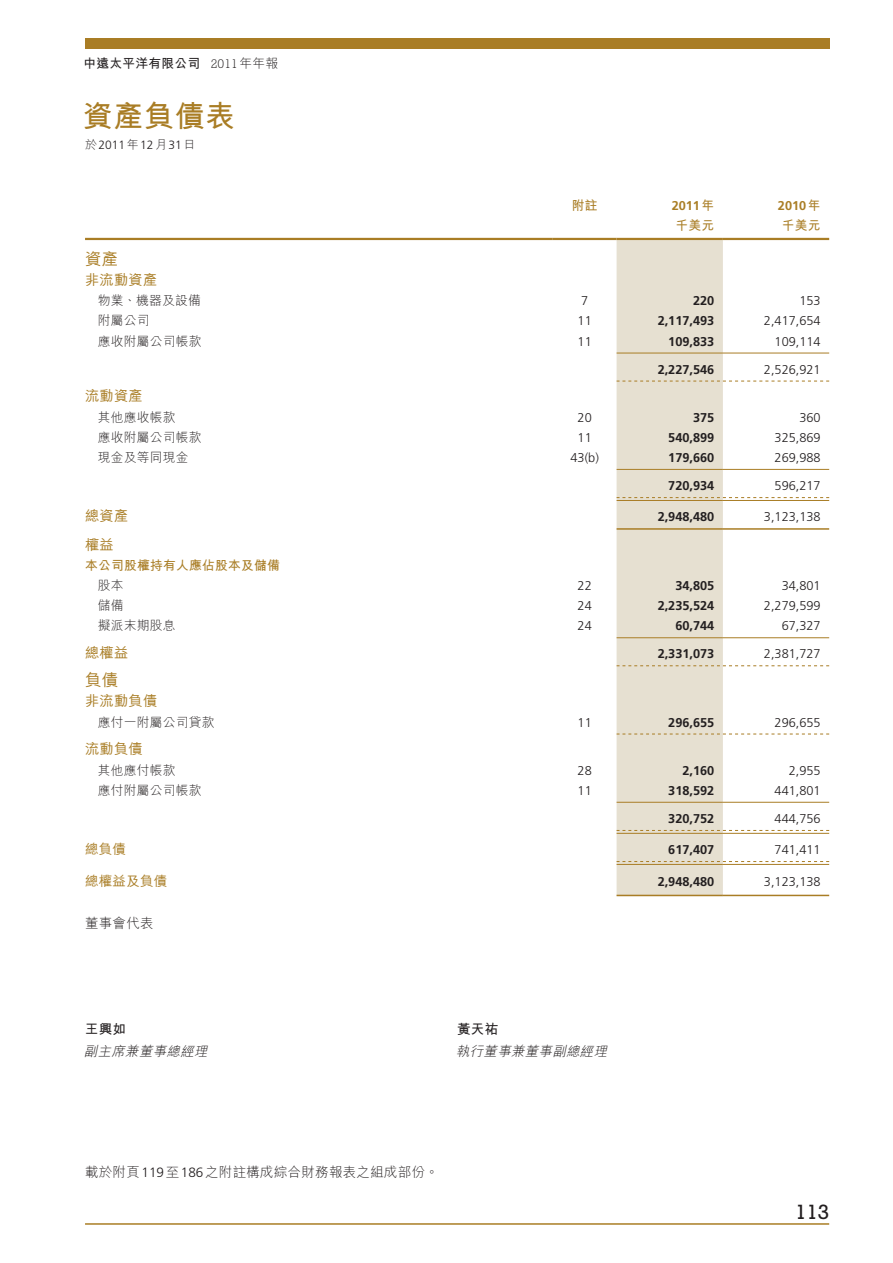
<style>
.page{position:relative;width:893px;height:1263px;background:#fff}
.page>*{position:absolute;margin:0;border:0;box-sizing:border-box;transform-origin:0 0}
.t1{font:700 30px "M Hei HK";letter-spacing:.02em;color:#a97d25}
.t2{font:21px "Rockwell Std";color:#231f20}
.t3{font:500 16.5px "M Hei HK";color:#a97d25}
.t4{font:500 14.25px "M Hei HK";letter-spacing:.02em;color:#a97d25}
.t5{font:300 13.5px "M Hei HK";letter-spacing:.02em;color:#231f20}
.t6{font:italic 300 13.5px "M Hei HK";color:#231f20}
.t7{font:500 13.5px "M Hei HK";letter-spacing:.02em;color:#a97d25}
.t8{font:700 13.5px "M Hei HK";letter-spacing:.02em;color:#231f20}
.t9{font:300 12.75px "Frutiger LT Std";color:#231f20}
.t10{font:700 12.75px "Frutiger LT Std";color:#231f20}
.t11{font:300 12.75px "M Hei HK";letter-spacing:.02em;color:#231f20}
.t12{font:700 12.75px/20.1px "M Hei HK";letter-spacing:.02em;color:#a97d25}
.t13{font:700 12.75px "M Hei HK";letter-spacing:.02em;color:#231f20}
.t14{font:700 12.75px "Frutiger LT Std";color:#a97d25}
.t15{font:300 12px "Frutiger LT Std";color:#231f20}
.s1{font-family:"Rockwell Std";font-weight:300}
.s2{font-weight:300}
.s3{font-family:"M Hei HK"}
.s4{font-weight:300;color:#231f20}
.s5{font-family:"Frutiger LT Std"}
</style>
<div class="page">
<hr style="left:85px;top:1223px;width:744px;height:2px;background:#a97d25">
<div style="left:85px;top:38px;width:744px;height:11px;background:#a97d25"></div>
<div style="left:617px;top:240px;width:106px;height:655px;background:#e6e0d1"></div>
<hr style="left:85px;top:238px;width:468px;height:2px;background:#a97d25">
<hr style="left:553px;top:238px;width:64px;height:2px;background:#a97d25">
<hr style="left:617px;top:238px;width:106px;height:2px;background:#a97d25">
<hr style="left:723px;top:238px;width:106px;height:2px;background:#a97d25">
<hr style="left:617px;top:353px;width:106px;height:1px;background:#a97d25">
<hr style="left:723px;top:353px;width:106px;height:1px;background:#a97d25">
<svg style="left:617px;top:381px;width:212px;height:1px"></svg>
<hr style="left:617px;top:469px;width:106px;height:1px;background:#a97d25">
<hr style="left:723px;top:469px;width:106px;height:1px;background:#a97d25">
<hr style="left:617px;top:500px;width:106px;height:1px;background:#a97d25">
<svg style="left:617px;top:497px;width:212px;height:1px"></svg>
<hr style="left:723px;top:500px;width:106px;height:1px;background:#a97d25">
<hr style="left:617px;top:528px;width:106px;height:2px;background:#a97d25">
<hr style="left:723px;top:528px;width:106px;height:2px;background:#a97d25">
<hr style="left:617px;top:637px;width:106px;height:1px;background:#a97d25">
<hr style="left:723px;top:637px;width:106px;height:1px;background:#a97d25">
<svg style="left:617px;top:665px;width:212px;height:1px"></svg>
<svg style="left:617px;top:734px;width:212px;height:1px"></svg>
<hr style="left:617px;top:802px;width:106px;height:1px;background:#a97d25">
<hr style="left:723px;top:802px;width:106px;height:1px;background:#a97d25">
<hr style="left:617px;top:833px;width:106px;height:1px;background:#a97d25">
<svg style="left:617px;top:830px;width:212px;height:1px"></svg>
<hr style="left:723px;top:833px;width:106px;height:1px;background:#a97d25">
<hr style="left:617px;top:864px;width:106px;height:1px;background:#a97d25">
<svg style="left:617px;top:861px;width:212px;height:1px"></svg>
<hr style="left:723px;top:864px;width:106px;height:1px;background:#a97d25">
<hr style="left:617px;top:895px;width:106px;height:1px;background:#a97d25">
<hr style="left:723px;top:895px;width:106px;height:1px;background:#a97d25">
<p class="t13" style="left:83px;top:54px;width:196px">中遠太平洋有限公司 <span class="s1">2011</span><span class="s2">年年報</span></p>
<p class="t1" style="left:83px;top:94px;width:154px">資產負債表</p>
<p class="t15" style="left:85px;top:138px;width:112px"><span class="s3">於</span>2011<span class="s3">年</span>12<span class="s3">月</span>31<span class="s3">日</span></p>
<p class="t12" style="left:572px;top:194px;width:27px">附註</p>
<p class="t14" style="left:672px;top:198px;width:44px">2011<span class="s3">年</span></p>
<p class="t14" style="left:778px;top:198px;width:44px">2010<span class="s3">年</span></p>
<p class="t12" style="left:676px;top:214px;width:40px">千美元</p>
<p class="t12" style="left:782px;top:214px;width:40px">千美元</p>
<p class="t3" style="left:85px;top:247px;width:35px">資產</p>
<p class="t4" style="left:85px;top:269px;width:74px">非流動資產</p>
<p class="t11" style="left:98px;top:294px;width:105px">物業、機器及設備</p>
<p class="t9" style="left:581px;top:294px;width:9px">7</p>
<p class="t10" style="left:693px;top:293px;width:23px">220</p>
<p class="t9" style="left:799px;top:294px;width:23px">153</p>
<p class="t11" style="left:98px;top:314px;width:53px">附屬公司</p>
<p class="t9" style="left:578px;top:314px;width:16px">11</p>
<p class="t10" style="left:658px;top:314px;width:58px">2,117,493</p>
<p class="t9" style="left:764px;top:314px;width:58px">2,417,654</p>
<p class="t11" style="left:98px;top:334px;width:105px">應收附屬公司帳款</p>
<p class="t9" style="left:578px;top:334px;width:16px">11</p>
<p class="t10" style="left:668px;top:334px;width:48px">109,833</p>
<p class="t9" style="left:775px;top:334px;width:48px">109,114</p>
<p class="t10" style="left:658px;top:362px;width:58px">2,227,546</p>
<p class="t9" style="left:764px;top:362px;width:58px">2,526,921</p>
<p class="t4" style="left:85px;top:386px;width:59px">流動資產</p>
<p class="t11" style="left:98px;top:410px;width:79px">其他應收帳款</p>
<p class="t9" style="left:578px;top:410px;width:16px">20</p>
<p class="t10" style="left:693px;top:410px;width:23px">375</p>
<p class="t9" style="left:799px;top:410px;width:23px">360</p>
<p class="t11" style="left:98px;top:431px;width:105px">應收附屬公司帳款</p>
<p class="t9" style="left:578px;top:430px;width:16px">11</p>
<p class="t10" style="left:668px;top:430px;width:48px">540,899</p>
<p class="t9" style="left:775px;top:430px;width:48px">325,869</p>
<p class="t11" style="left:98px;top:451px;width:92px">現金及等同現金</p>
<p class="t9" style="left:570px;top:450px;width:30px">43(b)</p>
<p class="t10" style="left:668px;top:450px;width:48px">179,660</p>
<p class="t9" style="left:775px;top:450px;width:48px">269,988</p>
<p class="t10" style="left:668px;top:478px;width:48px">720,934</p>
<p class="t9" style="left:775px;top:478px;width:48px">596,217</p>
<p class="t4" style="left:85px;top:505px;width:45px">總資產</p>
<p class="t10" style="left:658px;top:509px;width:58px">2,948,480</p>
<p class="t9" style="left:764px;top:509px;width:58px">3,123,138</p>
<p class="t4" style="left:85px;top:534px;width:30px">權益</p>
<p class="t12" style="left:98px;top:554px;width:184px;text-indent:-13px">本公司股權持有人應佔股本及儲備<span class="s4">股本</span></p>
<p class="t9" style="left:578px;top:578px;width:16px">22</p>
<p class="t10" style="left:675px;top:578px;width:40px">34,805</p>
<p class="t9" style="left:782px;top:578px;width:40px">34,801</p>
<p class="t11" style="left:98px;top:599px;width:27px">儲備</p>
<p class="t9" style="left:578px;top:598px;width:16px">24</p>
<p class="t10" style="left:658px;top:598px;width:58px">2,235,524</p>
<p class="t9" style="left:764px;top:598px;width:58px">2,279,599</p>
<p class="t11" style="left:98px;top:619px;width:79px">擬派末期股息</p>
<p class="t9" style="left:578px;top:619px;width:16px">24</p>
<p class="t10" style="left:675px;top:618px;width:40px">60,744</p>
<p class="t9" style="left:782px;top:619px;width:40px">67,327</p>
<p class="t4" style="left:85px;top:642px;width:45px">總權益</p>
<p class="t10" style="left:658px;top:646px;width:58px">2,331,073</p>
<p class="t9" style="left:764px;top:647px;width:58px">2,381,727</p>
<p class="t3" style="left:85px;top:668px;width:35px">負債</p>
<p class="t4" style="left:85px;top:691px;width:74px">非流動負債</p>
<p class="t11" style="left:98px;top:715px;width:118px">應付一附屬公司貸款</p>
<p class="t9" style="left:578px;top:715px;width:16px">11</p>
<p class="t10" style="left:668px;top:715px;width:48px">296,655</p>
<p class="t9" style="left:775px;top:715px;width:48px">296,655</p>
<p class="t4" style="left:85px;top:739px;width:59px">流動負債</p>
<p class="t11" style="left:98px;top:763px;width:79px">其他應付帳款</p>
<p class="t9" style="left:578px;top:763px;width:16px">28</p>
<p class="t10" style="left:682px;top:763px;width:33px">2,160</p>
<p class="t9" style="left:789px;top:763px;width:33px">2,955</p>
<p class="t11" style="left:98px;top:783px;width:105px">應付附屬公司帳款</p>
<p class="t9" style="left:578px;top:783px;width:16px">11</p>
<p class="t10" style="left:668px;top:783px;width:48px">318,592</p>
<p class="t9" style="left:775px;top:783px;width:48px">441,801</p>
<p class="t10" style="left:668px;top:811px;width:48px">320,752</p>
<p class="t9" style="left:775px;top:811px;width:48px">444,756</p>
<p class="t7" style="left:85px;top:839px;width:43px">總負債</p>
<p class="t10" style="left:668px;top:842px;width:48px">617,407</p>
<p class="t9" style="left:775px;top:842px;width:48px">741,411</p>
<p class="t7" style="left:85px;top:871px;width:84px">總權益及負債</p>
<p class="t10" style="left:658px;top:874px;width:58px">2,948,480</p>
<p class="t9" style="left:764px;top:875px;width:58px">3,123,138</p>
<p class="t5" style="left:85px;top:916px;width:70px">董事會代表</p>
<p class="t8" style="left:85px;top:1019px;width:43px">王興如</p>
<p class="t8" style="left:457px;top:1019px;width:43px">黃天祐</p>
<p class="t6" style="left:84px;top:1044px;width:128px">副主席兼董事總經理</p>
<p class="t6" style="left:456px;top:1044px;width:156px">執行董事兼董事副總經理</p>
<p class="t5" style="left:85px;top:1165px;width:355px">載於附頁<span class="s5">119</span>至<span class="s5">186</span>之附註構成綜合財務報表之組成部份。</p>
<p class="t2" style="left:795px;top:1200px;width:36px">113</p>
</div>
